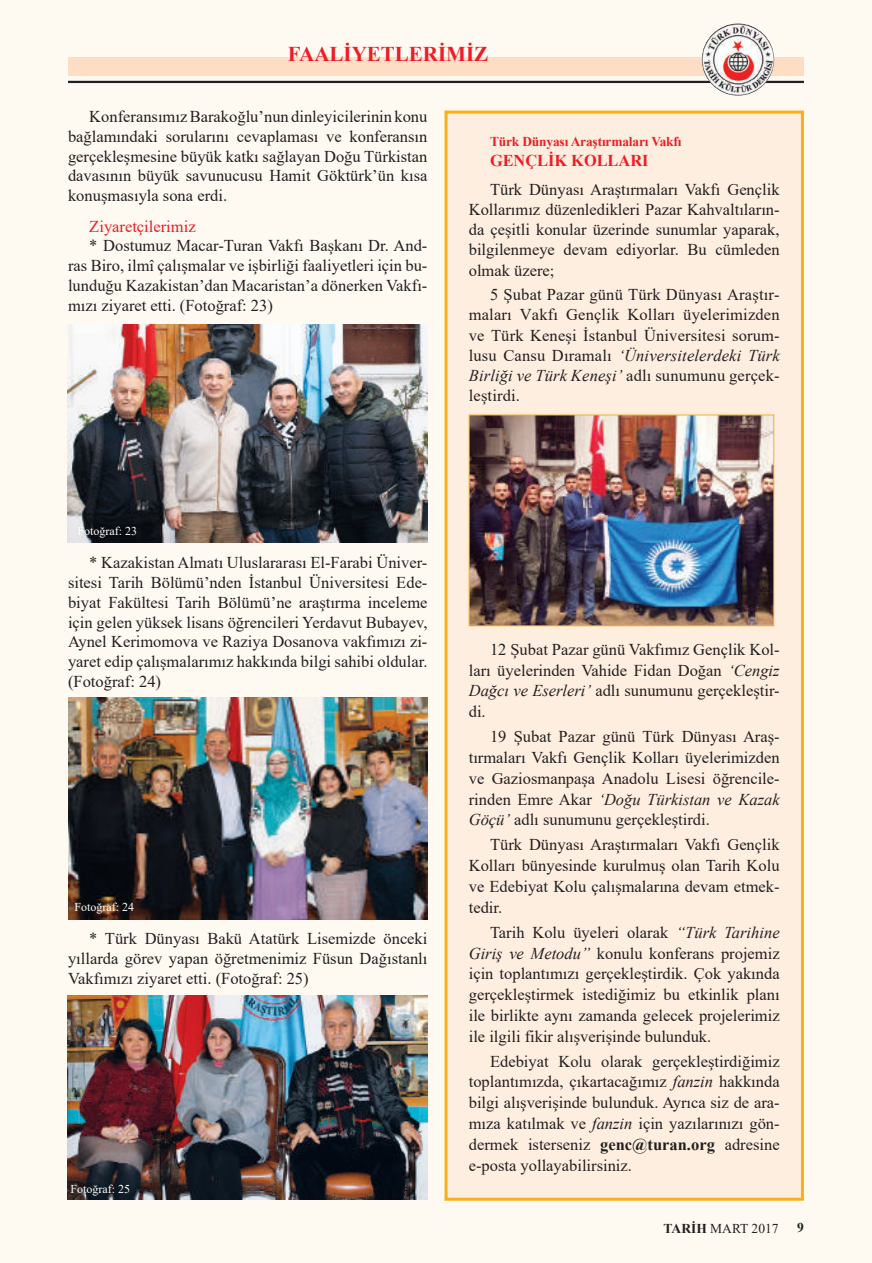
<style>
.page{position:relative;width:872px;height:1263px;background:#fef9f1}
.page>*{position:absolute;margin:0;border:0;box-sizing:border-box;transform-origin:0 0}
.t1{font:700 21px "Times New Roman";color:#ee1d23}
.t2{font:16.5px/19.8px "Times New Roman";color:#231f20;text-align:justify}
.t3{font:16.5px "Times New Roman";color:#ee1d23}
.t4{font:700 16.5px "Times New Roman";color:#ee1d23}
.t5{font:700 13.5px "Times New Roman";letter-spacing:-.01em;color:#ee1d23}
.t6{font:13.5px "Times New Roman";color:#231f20}
.t7{font:700 13.5px "Times New Roman";color:#231f20}
.t8{font:12px "Times New Roman";color:#fff}
.s1{font-style:italic}
.s2{font-weight:700}
</style>
<div class="page">
<div style="left:68px;top:57px;width:736px;height:19px;background:#fdddc4"></div>
<hr style="left:68px;top:81px;width:736px;height:2px;background:#231f20">
<img style="left:702px;top:23px;width:72px;height:73px;border-radius:36px">
<div style="left:446px;top:112px;width:356px;height:1087px;background:#feeedf"></div>
<div style="left:444px;top:111px;width:360px;height:1090px;border:3px solid #faaf18"></div>
<img style="left:68px;top:325px;width:359px;height:217px">
<img style="left:68px;top:697px;width:359px;height:223px">
<img style="left:68px;top:995px;width:359px;height:204px">
<img style="left:471px;top:417px;width:301px;height:207px">
<div style="left:469px;top:415px;width:305px;height:211px;border:1px solid #faaf18"></div>
<p class="t1" style="left:288px;top:39px;width:202px">FAALİYETLERİMİZ</p>
<p class="t2" style="left:68px;top:106px;width:361px;text-indent:21px">Konferansımız Barakoğlu’nun dinleyicilerinin konu bağlamındaki sorularını cevaplaması ve konferansın gerçekleşmesine büyük katkı sağlayan Doğu Türkistan davasının büyük savunucusu Hamit Göktürk’ün kısa konuşmasıyla sona erdi.</p>
<p class="t3" style="left:89px;top:214px;width:108px">Ziyaretçilerimiz</p>
<p class="t2" style="left:68px;top:235px;width:361px;text-indent:21px">* Dostumuz Macar-Turan Vakfı Başkanı Dr. And&shy;ras Biro, ilmî çalışmalar ve işbirliği faaliyetleri için bu&shy;lunduğu Kazakistan’dan Macaristan’a dönerken Vakfı&shy;mızı ziyaret etti. (Fotoğraf: 23)</p>
<p class="t5" style="left:490px;top:132px;width:193px">Türk Dünyası Araştırmaları Vakfı</p>
<p class="t4" style="left:490px;top:148px;width:160px">GENÇLİK KOLLARI</p>
<p class="t2" style="left:469px;top:178px;width:312px;line-height:20.2px;text-indent:21px">Türk Dünyası Araştırmaları Vakfı Gençlik Kollarımız düzenledikleri Pazar Kahvaltıların&shy;da çeşitli konular üzerinde sunumlar yaparak, bilgilenmeye devam ediyorlar. Bu cümleden olmak üzere;</p>
<p class="t2" style="left:469px;top:284px;width:312px;line-height:20.2px;text-indent:21px">5 Şubat Pazar günü Türk Dünyası Araştır&shy;maları Vakfı Gençlik Kolları üyelerimizden ve Türk Keneşi İstanbul Üniversitesi sorum&shy;lusu Cansu Dıramalı <span class="s1">‘Üniversitelerdeki Türk Birliği ve Türk Keneşi’</span> adlı sunumunu gerçek&shy;leştirdi.</p>
<p class="t8" style="left:78px;top:522px;width:61px">Fotoğraf: 23</p>
<p class="t2" style="left:68px;top:552px;width:361px;text-indent:21px">* Kazakistan Almatı Uluslararası El-Farabi Üniver&shy;sitesi Tarih Bölümü’nden İstanbul Üniversitesi Ede&shy;biyat Fakültesi Tarih Bölümü’ne araştırma inceleme için gelen yüksek lisans öğrencileri Yerdavut Bubayev, Aynel Kerimomova ve Raziya Dosanova vakfımızı zi&shy;yaret edip çalışmalarımız hakkında bilgi sahibi oldular. (Fotoğraf: 24)</p>
<p class="t8" style="left:74px;top:898px;width:61px">Fotoğraf: 24</p>
<p class="t2" style="left:68px;top:928px;width:361px;text-indent:21px">* Türk Dünyası Bakü Atatürk Lisemizde önceki yıllarda görev yapan öğretmenimiz Füsun Dağıstanlı Vakfımızı ziyaret etti. (Fotoğraf: 25)</p>
<p class="t8" style="left:71px;top:1180px;width:61px">Fotoğraf: 25</p>
<p class="t2" style="left:469px;top:638px;width:312px;line-height:20.7px;text-indent:21px">12 Şubat Pazar günü Vakfımız Gençlik Kol&shy;ları üyelerinden Vahide Fidan Doğan <span class="s1">‘Cengiz Dağcı ve Eserleri’</span> adlı sunumunu gerçekleştir&shy;di.</p>
<p class="t2" style="left:469px;top:726px;width:312px;line-height:20.7px;text-indent:21px">19 Şubat Pazar günü Türk Dünyası Araş&shy;tırmaları Vakfı Gençlik Kolları üyelerimizden ve Gaziosmanpaşa Anadolu Lisesi öğrencile&shy;rinden Emre Akar <span class="s1">‘Doğu Türkistan ve Kazak Göçü’</span> adlı sunumunu gerçekleştirdi.</p>
<p class="t2" style="left:469px;top:834px;width:312px;line-height:20.9px;text-indent:21px">Türk Dünyası Araştırmaları Vakfı Gençlik Kolları bünyesinde kurulmuş olan Tarih Kolu ve Edebiyat Kolu çalışmalarına devam etmek&shy;tedir.</p>
<p class="t2" style="left:469px;top:921px;width:312px;line-height:20.7px;text-indent:21px">Tarih Kolu üyeleri olarak <span class="s1">“Türk Tarihine Giriş ve Metodu”</span> konulu konferans projemiz için toplantımızı gerçekleştirdik. Çok yakında gerçekleştirmek istediğimiz bu etkinlik planı ile birlikte aynı zamanda gelecek projelerimiz ile ilgili fikir alışverişinde bulunduk.</p>
<p class="t2" style="left:469px;top:1050px;width:312px;line-height:20.9px;text-indent:21px">Edebiyat Kolu olarak gerçekleştirdiğimiz toplantımızda, çıkartacağımız <span class="s1">fanzin</span> hakkında bilgi alışverişinde bulunduk. Ayrıca siz de ara&shy;mıza katılmak ve <span class="s1">fanzin</span> için yazılarınızı gön&shy;dermek isterseniz <span class="s2">genc@turan.org</span> adresine e-posta yollayabilirsiniz.</p>
<p class="t6" style="left:663px;top:1219px;width:116px"><span class="s2">TARİH</span> MART 2017</p>
<p class="t7" style="left:797px;top:1218px;width:8px">9</p>
</div>
